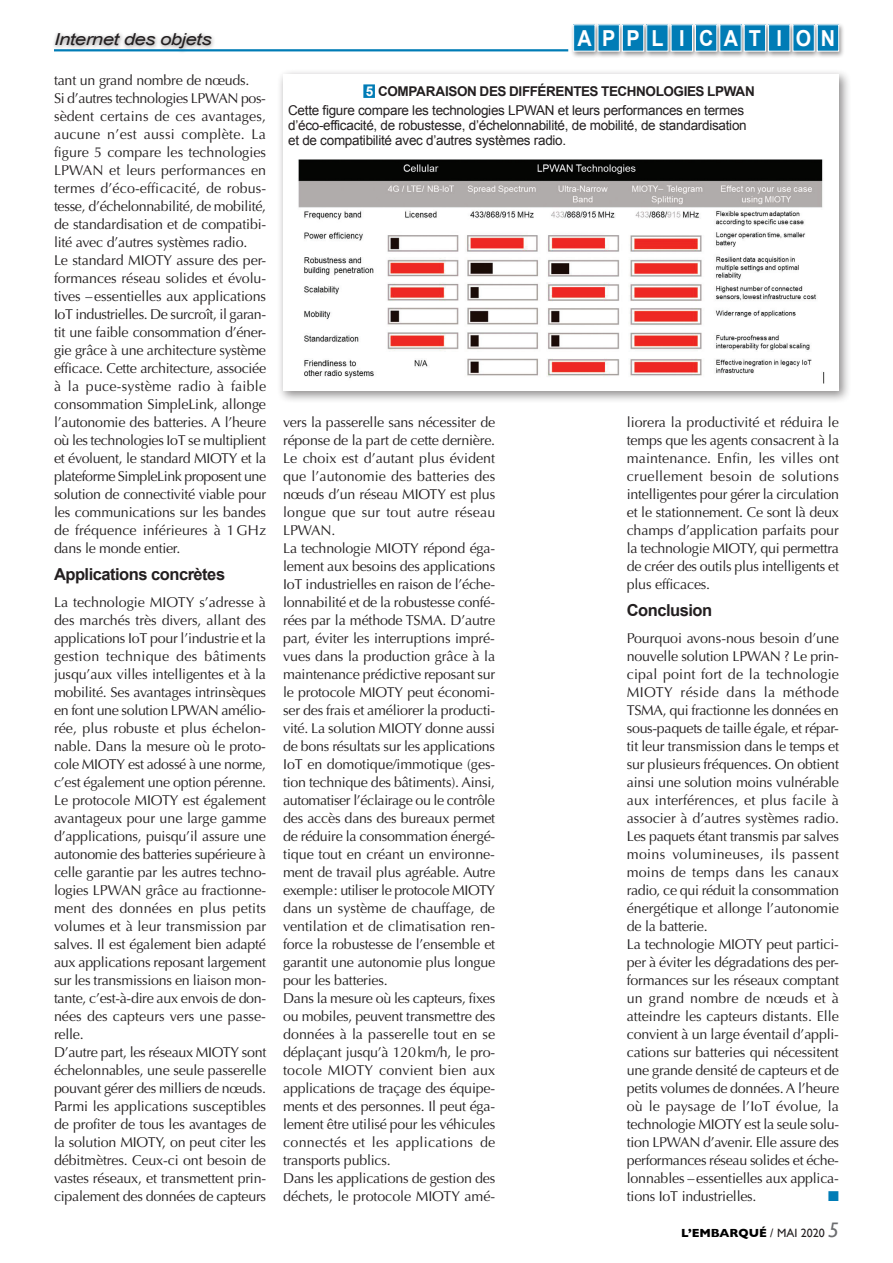
<style>
.page{position:relative;width:893px;height:1263px;background:#fff}
.page>*{position:absolute;margin:0;border:0;box-sizing:border-box;transform-origin:0 0}
.t1{font:700 22.05px "Arial";letter-spacing:.535em;color:#fff;scale:.9 1}
.t2{font:700 16.5px "Arial";letter-spacing:-.03em;color:#231f20}
.t3{font:italic 16.5px "Arial";letter-spacing:-.03em;color:#231f20;scale:1.24 1}
.t4{font:14.25px/18px "Optima";letter-spacing:-.015em;color:#231f20}
.t5{font:14.25px "Zapf Dingbats ITC";color:#007cb6}
.t6{font:13.5px/19.2px "Arial";letter-spacing:-.02em;color:#231f20}
.t7{font:700 12px "Gill Sans";color:#000}
.s1{font-weight:700;color:#fff}
.s2{font-weight:700}
.s3{font-weight:400;color:#231f20}
.s4{font-weight:400;font-style:italic;font-size:21px;color:#6c6d70}
</style>
<div class="page">
<div style="left:51px;top:30px;width:166px;height:24px;background:#231f20;opacity:.5"></div>
<hr style="left:54px;top:49px;width:514px;height:2px;background:#007cb6">
<div style="left:570px;top:23px;width:31px;height:35px;background:#231f20;opacity:.5"></div>
<div style="left:574px;top:25px;width:21px;height:26px;background:#007cb6"></div>
<div style="left:595px;top:23px;width:31px;height:35px;background:#231f20;opacity:.5"></div>
<div style="left:598px;top:25px;width:21px;height:26px;background:#007cb6"></div>
<div style="left:619px;top:23px;width:31px;height:35px;background:#231f20;opacity:.5"></div>
<div style="left:622px;top:25px;width:22px;height:26px;background:#007cb6"></div>
<div style="left:622px;top:24px;width:22px;height:27px;border:1px solid #fff"></div>
<div style="left:643px;top:23px;width:31px;height:35px;background:#231f20;opacity:.5"></div>
<div style="left:647px;top:25px;width:21px;height:26px;background:#007cb6"></div>
<div style="left:668px;top:23px;width:31px;height:35px;background:#231f20;opacity:.5"></div>
<div style="left:671px;top:25px;width:21px;height:26px;background:#007cb6"></div>
<div style="left:692px;top:23px;width:31px;height:35px;background:#231f20;opacity:.5"></div>
<div style="left:695px;top:25px;width:22px;height:26px;background:#007cb6"></div>
<div style="left:695px;top:24px;width:22px;height:27px;border:1px solid #fff"></div>
<div style="left:717px;top:23px;width:30px;height:35px;background:#231f20;opacity:.5"></div>
<div style="left:720px;top:25px;width:21px;height:26px;background:#007cb6"></div>
<div style="left:741px;top:23px;width:31px;height:35px;background:#231f20;opacity:.5"></div>
<div style="left:744px;top:25px;width:22px;height:26px;background:#007cb6"></div>
<div style="left:765px;top:23px;width:31px;height:35px;background:#231f20;opacity:.5"></div>
<div style="left:768px;top:25px;width:22px;height:26px;background:#007cb6"></div>
<div style="left:768px;top:24px;width:22px;height:27px;border:1px solid #fff"></div>
<div style="left:790px;top:23px;width:30px;height:35px;background:#231f20;opacity:.5"></div>
<div style="left:793px;top:25px;width:21px;height:26px;background:#007cb6"></div>
<div style="left:814px;top:23px;width:31px;height:35px;background:#231f20;opacity:.5"></div>
<div style="left:817px;top:25px;width:22px;height:26px;background:#007cb6"></div>
<div style="left:817px;top:24px;width:22px;height:27px;border:1px solid #fff"></div>
<div style="left:277px;top:68px;width:574px;height:335px;background:#231f20;opacity:.5"></div>
<div style="left:283px;top:74px;width:556px;height:317px;background:#fff"></div>
<img style="left:298px;top:159px;width:527px;height:225px">
<div style="left:363px;top:84px;width:12px;height:14px;background:#007cb6"></div>
<p class="t3" style="left:54px;top:29px;width:129px">Internet des objets</p>
<h1 class="t1" style="left:577px;top:24px;width:288px">APPL I CAT I ON</h1>
<p class="t4" style="left:54px;top:72px;width:214px">tant un grand nombre de nœuds.<br>Si d’autres technologies LPWAN pos&shy;sèdent certains de ces avantages, aucune n’est aussi complète. La figure 5 compare les technologies LPWAN et leurs performances en termes d’éco-efficacité, de robus&shy;tesse, d’échelonnabilité, de mobilité, de standardisation et de compatibi&shy;lité avec d’autres systèmes radio.<br>Le standard MIOTY assure des per&shy;formances réseau solides et évolu&shy;tives –essentielles aux applications IoT industrielles. De surcroît, il garan&shy;tit une faible consommation d’éner&shy;gie grâce à une architecture système efficace. Cette architecture, associée à la puce-système radio à faible consommation SimpleLink, allonge l’autonomie des batteries. A l’heure où les technologies IoT se multiplient et évoluent, le standard MIOTY et la plateforme SimpleLink proposent une solution de connectivité viable pour les communications sur les bandes de fréquence inférieures à 1GHz dans le monde entier.</p>
<p class="t2" style="left:54px;top:563px;width:173px">Applications concrètes</p>
<p class="t4" style="left:54px;top:594px;width:214px">La technologie MIOTY s’adresse à des marchés très divers, allant des applications IoT pour l’industrie et la gestion technique des bâtiments jusqu’aux villes intelligentes et à la mobilité. Ses avantages intrinsèques en font une solution LPWAN amélio&shy;rée, plus robuste et plus échelon&shy;nable. Dans la mesure où le proto&shy;cole MIOTY est adossé à une norme, c’est également une option pérenne.<br>Le protocole MIOTY est également avantageux pour une large gamme d’applications, puisqu’il assure une autonomie des batteries supérieure à celle garantie par les autres techno&shy;logies LPWAN grâce au fractionne&shy;ment des données en plus petits volumes et à leur transmission par salves. Il est également bien adapté aux applications reposant largement sur les transmissions en liaison mon&shy;tante, c’est-à-dire aux envois de don&shy;nées des capteurs vers une passe&shy;relle.<br>D’autre part, les réseaux MIOTY sont échelonnables, une seule passerelle pouvant gérer des milliers de nœuds.<br>Parmi les applications susceptibles de profiter de tous les avantages de la solution MIOTY, on peut citer les débitmètres. Ceux-ci ont besoin de vastes réseaux, et transmettent prin&shy;cipalement des données de capteurs</p>
<p class="t6" style="left:288px;top:81px;width:468px;text-indent:78px"><span class="s1">5</span> <span class="s2">COMPARAISON DES DIFFÉRENTES TECHNOLOGIES LPWAN<br></span>Cette figure compare les technologies LPWAN et leurs performances en termes</p>
<p class="t6" style="left:288px;top:118px;width:460px;line-height:15px">d’éco-efficacité, de robustesse, d’échelonnabilité, de mobilité, de standardisation et de compatibilité avec d’autres systèmes radio.</p>
<p class="t4" style="left:283px;top:413px;width:214px">vers la passerelle sans nécessiter de réponse de la part de cette dernière.<br>Le choix est d’autant plus évident que l’autonomie des batteries des nœuds d’un réseau MIOTY est plus longue que sur tout autre réseau LPWAN.<br>La technologie MIOTY répond éga&shy;lement aux besoins des applications IoT industrielles en raison de l’éche&shy;lonnabilité et de la robustesse confé&shy;rées par la méthode TSMA. D’autre part, éviter les interruptions impré&shy;vues dans la production grâce à la maintenance prédictive reposant sur le protocole MIOTY peut économi&shy;ser des frais et améliorer la producti&shy;vité. La solution MIOTY donne aussi de bons résultats sur les applications IoT en domotique/immotique (ges&shy;tion technique des bâtiments). Ainsi, automatiser l’éclairage ou le contrôle des accès dans des bureaux permet de réduire la consommation énergé&shy;tique tout en créant un environne&shy;ment de travail plus agréable. Autre exemple: utiliser le protocole MIOTY dans un système de chauffage, de ventilation et de climatisation ren&shy;force la robustesse de l’ensemble et garantit une autonomie plus longue pour les batteries.<br>Dans la mesure où les capteurs, fixes ou mobiles, peuvent transmettre des données à la passerelle tout en se déplaçant jusqu’à 120km/h, le pro&shy;tocole MIOTY convient bien aux applications de traçage des équipe&shy;ments et des personnes. Il peut éga&shy;lement être utilisé pour les véhicules connectés et les applications de transports publics.<br>Dans les applications de gestion des déchets, le protocole MIOTY amé-</p>
<p class="t4" style="left:627px;top:413px;width:214px;text-align:justify">liorera la productivité et réduira le temps que les agents consacrent à la maintenance. Enfin, les villes ont cruellement besoin de solutions intelligentes pour gérer la circulation et le stationnement. Ce sont là deux champs d’application parfaits pour la technologie MIOTY, qui permettra de créer des outils plus intelligents et plus efficaces.</p>
<p class="t2" style="left:627px;top:599px;width:87px">Conclusion</p>
<p class="t4" style="left:627px;top:630px;width:214px">Pourquoi avons-nous besoin d’une nouvelle solution LPWAN ? Le prin&shy;cipal point fort de la technologie MIOTY réside dans la méthode TSMA, qui fractionne les données en sous-paquets de taille égale, et répar&shy;tit leur transmission dans le temps et sur plusieurs fréquences. On obtient ainsi une solution moins vulnérable aux interférences, et plus facile à associer à d’autres systèmes radio.<br>Les paquets étant transmis par salves moins volumineuses, ils passent moins de temps dans les canaux radio, ce qui réduit la consommation énergétique et allonge l’autonomie de la batterie.<br>La technologie MIOTY peut partici&shy;per à éviter les dégradations des per&shy;formances sur les réseaux comptant un grand nombre de nœuds et à atteindre les capteurs distants. Elle convient à un large éventail d’appli&shy;cations sur batteries qui nécessitent une grande densité de capteurs et de petits volumes de données. A l’heure où le paysage de l’IoT évolue, la technologie MIOTY est la seule solu&shy;tion LPWAN d’avenir. Elle assure des performances réseau solides et éche&shy;lonnables –essentielles aux applica&shy;tions IoT industrielles.</p>
<p class="t5" style="left:828px;top:1190px;width:12px">■</p>
<p class="t7" style="left:681px;top:1224px;width:159px">L’EMBARQUÉ <span class="s3">/ MAI 2020</span> <span class="s4">5</span></p>
</div>
